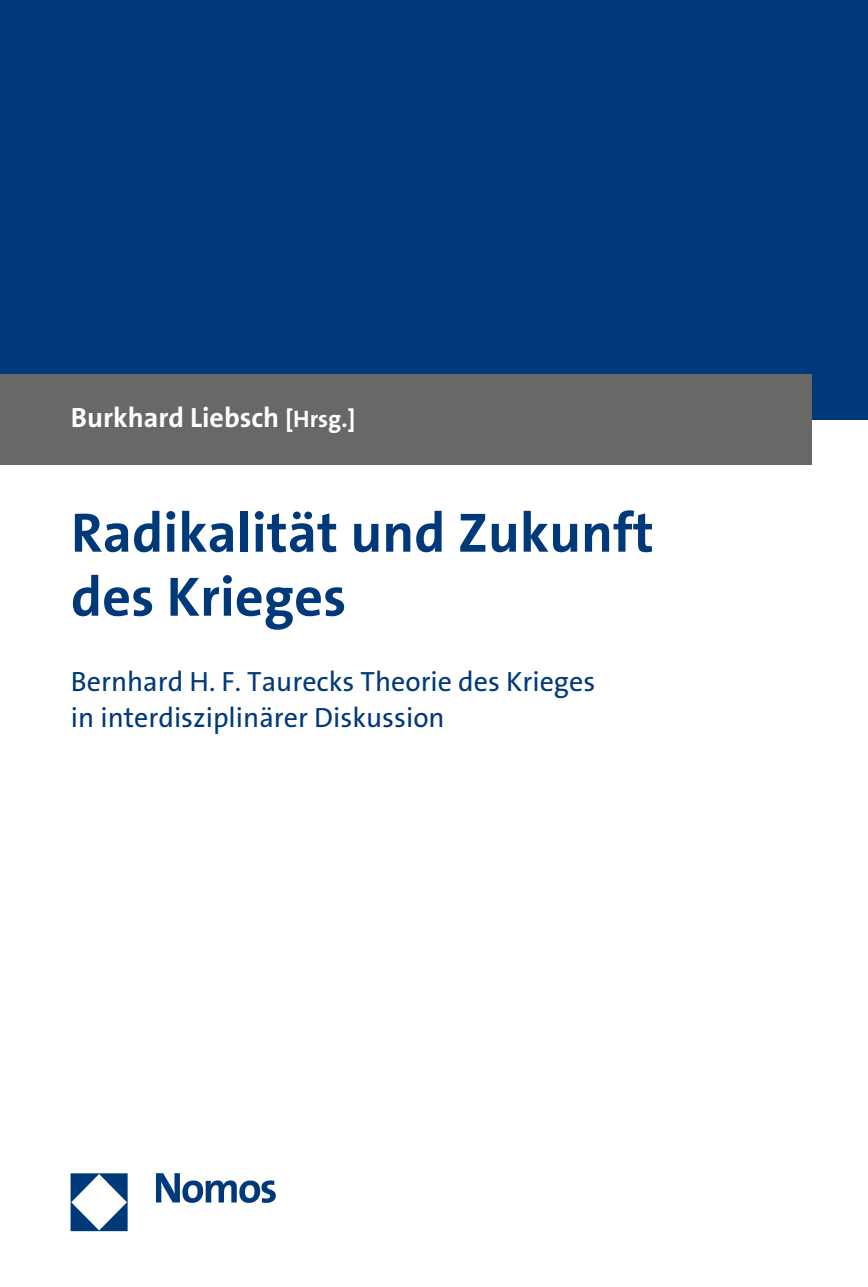
<style>
.page{position:relative;width:868px;height:1287px;background:#fff}
.page>*{position:absolute;margin:0;border:0;box-sizing:border-box;transform-origin:0 0}
.t1{font:700 56px/64px "The Sans Os F";color:#00397a}
.t2{font:28px/36px "The Sans Os F";color:#00397a}
.t3{font:700 28px "The Sans Os F";color:#fff}
.s1{font-size:24px}
</style>
<div class="page">
<div style="left:0;top:0;width:867px;height:420px;background:#00397a"></div>
<div style="left:0;top:374px;width:811px;height:91px;background:#686867"></div>
<img style="left:70px;top:1173px;width:206px;height:59px">
<p class="t3" style="left:71px;top:400px;width:286px">Burkhard Liebsch <span class="s1">[Hrsg.]</span></p>
<h1 class="t1" style="left:71px;top:501px;width:584px">Radikalität und Zukunft des Krieges</h1>
<p class="t2" style="left:71px;top:664px;width:525px">Bernhard H. F. Taurecks Theorie des Krieges in interdisziplinärer Diskussion</p>
</div>
